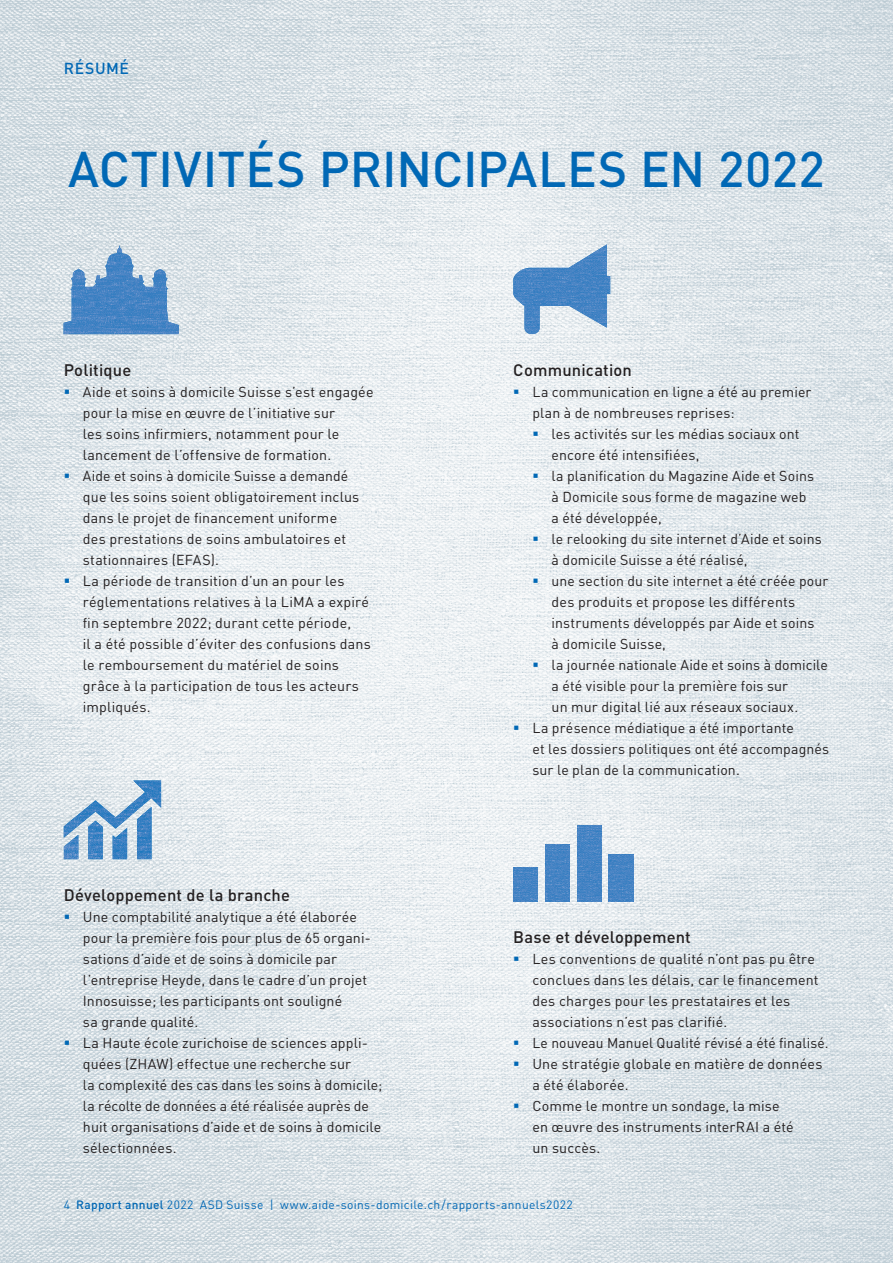
<style>
.page{position:relative;width:893px;height:1263px;background:#fff}
.page>*{position:absolute;margin:0;border:0;box-sizing:border-box;transform-origin:0 0}
.t1{font:500 49.5px "DIN Pro";letter-spacing:.005em;color:#0168b5}
.t2{font:500 16.5px "DIN Pro";letter-spacing:.01em;color:#231f20}
.t3{font:500 15.75px "DIN Pro";letter-spacing:.035em;color:#0168b5}
.t4{font:14.25px/21px "DIN Pro";letter-spacing:.01em;color:#231f20}
.t5{font:12px "DIN Pro";letter-spacing:.03em;color:#0168b5}
.s1{color:#0168b5}
.s2{font-weight:500}
</style>
<div class="page">
<img style="left:0;top:0;width:893px;height:1263px">
<img style="left:64px;top:780px;width:97px;height:79px">
<img style="left:64px;top:246px;width:115px;height:88px">
<img style="left:513px;top:244px;width:97px;height:92px">
<img style="left:513px;top:867px;width:25px;height:34px">
<img style="left:545px;top:844px;width:24px;height:57px">
<img style="left:609px;top:854px;width:24px;height:47px">
<img style="left:577px;top:825px;width:24px;height:76px">
<p class="t3" style="left:64px;top:57px;width:67px">RÉSUMÉ</p>
<h1 class="t1" style="left:68px;top:136px;width:758px">ACTIVITÉS PRINCIPALES EN 2022</h1>
<p class="t2" style="left:64px;top:359px;width:69px">Politique</p>
<p class="t4" style="left:83px;top:381px;width:292px;text-indent:-19px"><span class="s1">▪</span> Aide et soins à domicile Suisse s’est engagée pour la mise en œuvre de l’initiative sur<br>les soins infirmiers, notamment pour le lancement de l’offensive de formation.</p>
<p class="t4" style="left:83px;top:465px;width:278px;text-indent:-19px"><span class="s1">▪</span> Aide et soins à domicile Suisse a demandé que les soins soient obligatoirement inclus dans le projet de financement uniforme des prestations de soins ambulatoires et stationnaires (EFAS).</p>
<p class="t4" style="left:83px;top:570px;width:289px;text-indent:-19px"><span class="s1">▪</span> La période de transition d’un an pour les réglementations relatives à la LiMA a expiré fin septembre 2022; durant cette période,<br>il a été possible d’éviter des confusions dans le remboursement du matériel de soins grâce à la participation de tous les acteurs impliqués.</p>
<p class="t2" style="left:64px;top:884px;width:228px">Développement de la branche</p>
<p class="t4" style="left:83px;top:906px;width:289px;text-indent:-19px"><span class="s1">▪</span> Une comptabilité analytique a été élaborée pour la première fois pour plus de 65 organi&shy;sations d’aide et de soins à domicile par l’entreprise Heyde, dans le cadre d’un projet Innosuisse; les participants ont souligné<br>sa grande qualité.</p>
<p class="t4" style="left:83px;top:1032px;width:301px;text-indent:-19px"><span class="s1">▪</span> La Haute école zurichoise de sciences appli&shy;quées (ZHAW) effectue une recherche sur<br>la complexité des cas dans les soins à domicile; la récolte de données a été réalisée auprès de huit organisations d’aide et de soins à domicile sélectionnées.</p>
<p class="t2" style="left:513px;top:359px;width:120px">Communication</p>
<p class="t4" style="left:532px;top:381px;width:281px;text-indent:-19px"><span class="s1">▪</span> La communication en ligne a été au premier plan à de nombreuses reprises:</p>
<p class="t4" style="left:552px;top:423px;width:249px;text-indent:-19px"><span class="s1">▪</span> les activités sur les médias sociaux ont encore été intensifiées,</p>
<p class="t4" style="left:552px;top:465px;width:264px;text-indent:-19px"><span class="s1">▪</span> la planification du Magazine Aide et Soins à Domicile sous forme de magazine web a été développée,</p>
<p class="t4" style="left:552px;top:528px;width:272px;text-indent:-19px"><span class="s1">▪</span> le relooking du site internet d’Aide et soins à domicile Suisse a été réalisé,</p>
<p class="t4" style="left:552px;top:570px;width:278px;text-indent:-19px"><span class="s1">▪</span> une section du site internet a été créée pour des produits et propose les différents instruments développés par Aide et soins<br>à domicile Suisse,</p>
<p class="t4" style="left:552px;top:654px;width:278px;text-indent:-19px"><span class="s1">▪</span> la journée nationale Aide et soins à domicile a été visible pour la première fois sur<br>un mur digital lié aux réseaux sociaux.</p>
<p class="t4" style="left:532px;top:717px;width:298px;text-indent:-19px"><span class="s1">▪</span> La présence médiatique a été importante<br>et les dossiers politiques ont été accompagnés sur le plan de la communication.</p>
<p class="t2" style="left:513px;top:926px;width:179px">Base et développement</p>
<p class="t4" style="left:532px;top:948px;width:288px;text-indent:-19px"><span class="s1">▪</span> Les conventions de qualité n’ont pas pu être conclues dans les délais, car le financement des charges pour les prestataires et les associations n’est pas clarifié.</p>
<p class="t4" style="left:513px;top:1032px;width:317px"><span class="s1">▪</span> Le nouveau Manuel Qualité révisé a été finalisé.</p>
<p class="t4" style="left:532px;top:1053px;width:291px;text-indent:-19px"><span class="s1">▪</span> Une stratégie globale en matière de données a été élaborée.</p>
<p class="t4" style="left:532px;top:1095px;width:263px;text-indent:-19px"><span class="s1">▪</span> Comme le montre un sondage, la mise en œuvre des instruments interRAI a été un succès.</p>
<p class="t5" style="left:64px;top:1197px;width:510px">4 <span class="s2">Rapport annuel</span> 2022 ASD Suisse | www.aide-soins-domicile.ch/rapports-annuels2022</p>
</div>
